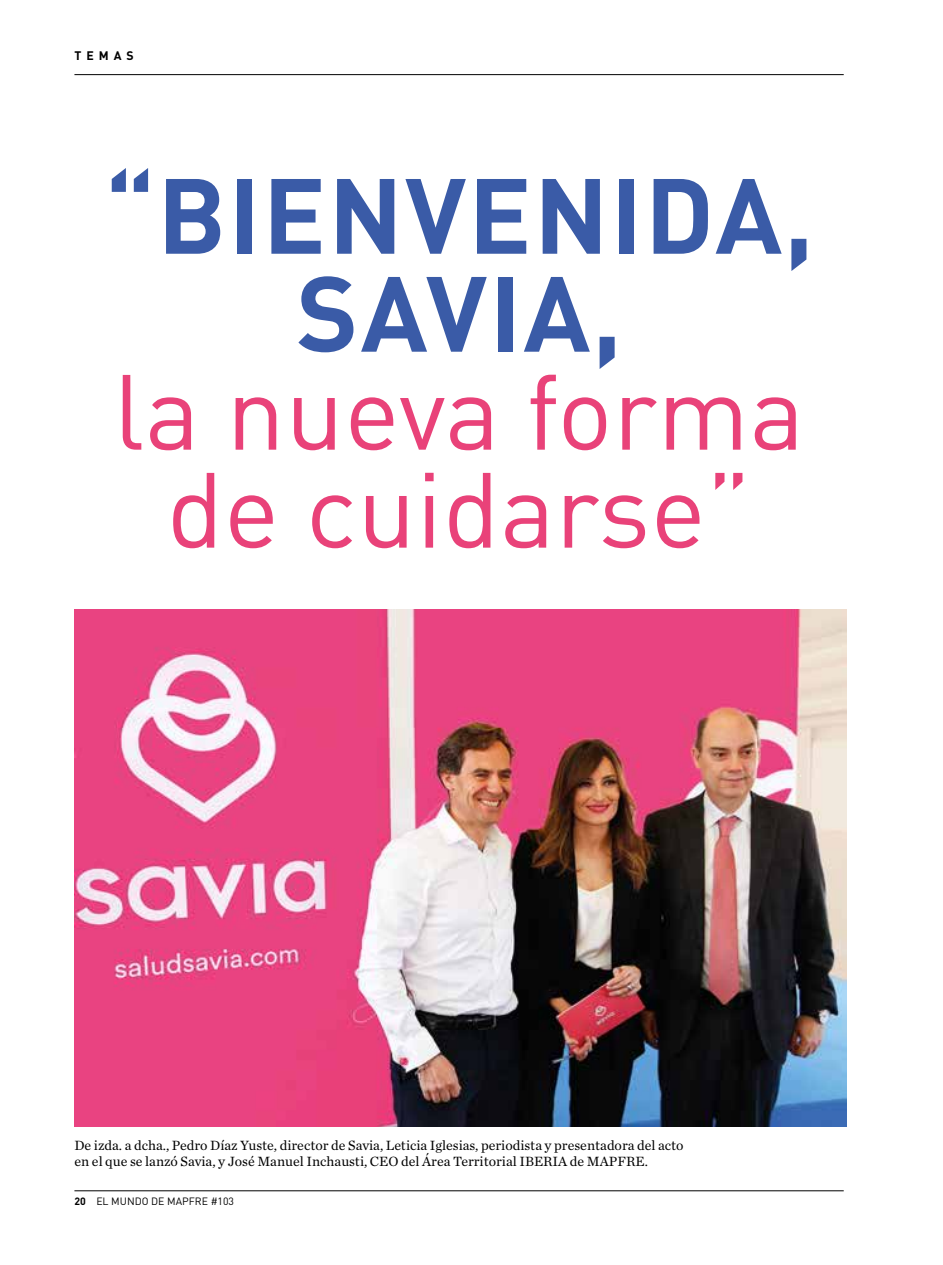
<style>
.page{position:relative;width:943px;height:1265px;background:#fff}
.page>*{position:absolute;margin:0;border:0;box-sizing:border-box;transform-origin:0 0}
.t1{font:105px/98px "DIN";color:#e94279;text-align:center}
.t2{font:700 105px/98px "DIN";letter-spacing:.02em;color:#3a5ba7;text-align:center}
.t3{font:14px/15.8px "Chronicle Text G1";color:#000}
.t4{font:700 12.25px "DIN";letter-spacing:.4em;color:#000}
.t5{font:10.5px "DIN";color:#000}
.s1{font-weight:700}
</style>
<div class="page">
<img style="left:75px;top:609px;width:771px;height:517px">
<hr style="left:74px;top:74px;width:769px;height:1px;background:#000">
<hr style="left:74px;top:1190px;width:769px;height:1px;background:#000">
<p class="t4" style="left:75px;top:48px;width:60px">TEMAS</p>
<h1 class="t2" style="left:105px;top:162px;width:710px">“BIENVENIDA,<br>SAVIA,</h1>
<h1 class="t1" style="left:113px;top:361px;width:692px">la nueva forma de cuidarse”</h1>
<p class="t3" style="left:74px;top:1137px;width:610px">De izda. a dcha., Pedro Díaz Yuste, director de Savia, Leticia Iglesias, periodista y presentadora del acto en el que se lanzó Savia, y José Manuel Inchausti, CEO del Área Territorial IBERIA de MAPFRE.</p>
<p class="t5" style="left:74px;top:1194px;width:161px"><span class="s1">20</span> EL MUNDO DE MAPFRE #103</p>
</div>
